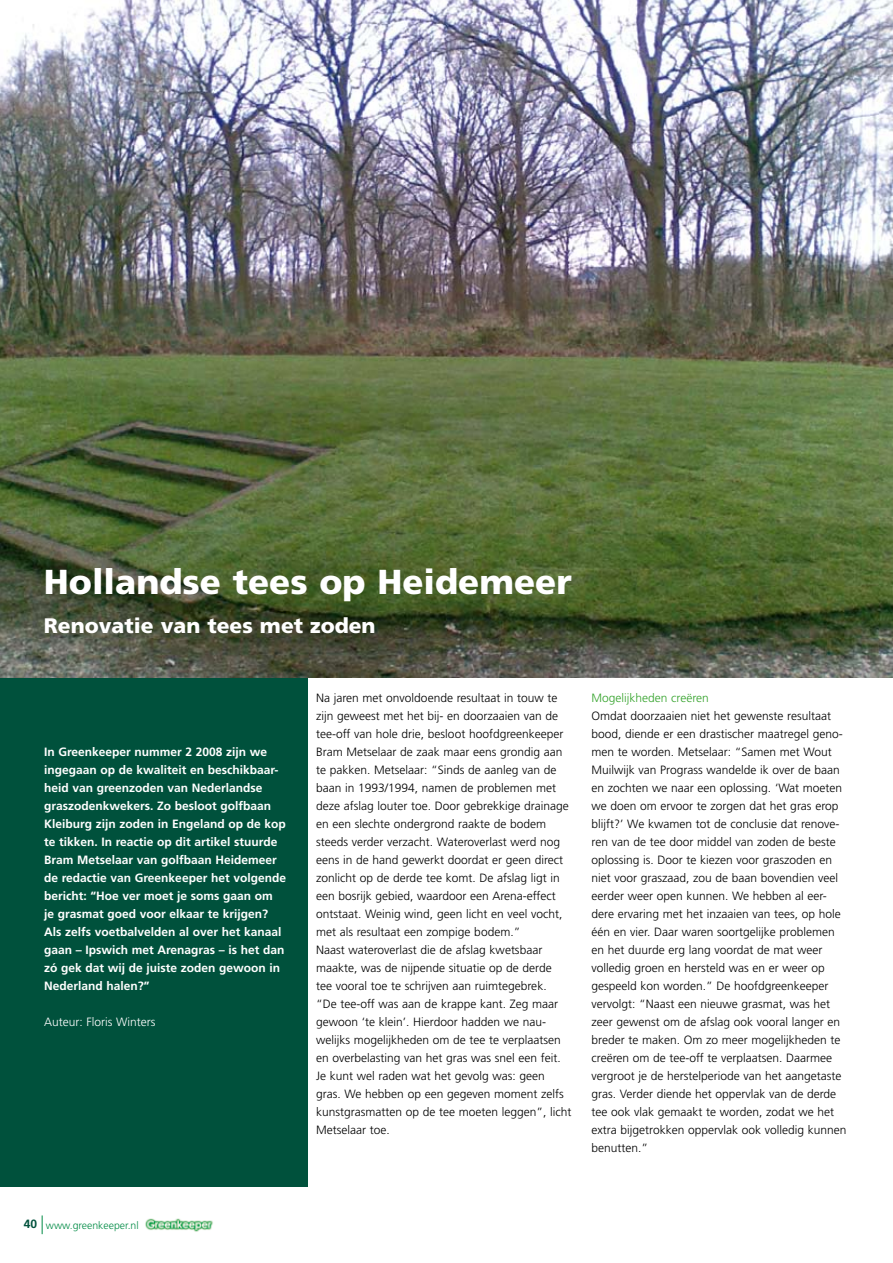
<style>
.page{position:relative;width:893px;height:1263px;background:#fff}
.page>*{position:absolute;margin:0;border:0;box-sizing:border-box;transform-origin:0 0}
.t1{font:900 34.65px "Frutiger";color:#fff}
.t2{font:900 21px "Frutiger";color:#fff}
.t3{font:300 12px/18px "Frutiger";color:#000}
.t4{font:700 12px/18px "Frutiger";color:#fff}
.t5{font:300 12px "Frutiger";color:#35a32c}
.t6{font:300 12px "Frutiger";color:#fff}
.t7{font:300 10.5px "Frutiger";color:#008b45}
.s1{font-weight:700;font-size:12px;color:#00513c}
</style>
<div class="page">
<img style="left:145px;top:1218px;width:68px;height:14px">
<svg style="left:42px;top:1215px;width:1px;height:19px"></svg>
<div style="left:0;top:670px;width:308px;height:516px;background:#00513c"></div>
<img style="left:0;top:0;width:893px;height:677px">
<h1 class="t1" style="left:44px;top:561px;width:529px">Hollandse tees op Heidemeer</h1>
<h2 class="t2" style="left:44px;top:613px;width:333px">Renovatie van tees met zoden</h2>
<p class="t4" style="left:44px;top:743px;width:244px">In Greenkeeper nummer 2 2008 zijn we ingegaan op de kwaliteit en beschikbaar&shy;heid van greenzoden van Nederlandse graszodenkwekers. Zo besloot golfbaan Kleiburg zijn zoden in Engeland op de kop te tikken. In reactie op dit artikel stuurde Bram Metselaar van golfbaan Heidemeer de redactie van Greenkeeper het volgende bericht: “Hoe ver moet je soms gaan om<br>je grasmat goed voor elkaar te krijgen?<br>Als zelfs voetbalvelden al over het kanaal gaan – Ipswich met Arenagras – is het dan zó gek dat wij de juiste zoden gewoon in Nederland halen?”</p>
<p class="t6" style="left:44px;top:1015px;width:113px">Auteur: Floris Winters</p>
<p class="t7" style="left:24px;top:1219px;width:116px"><span class="s1">40</span> www.greenkeeper.nl</p>
<p class="t3" style="left:316px;top:689px;width:257px">Na jaren met onvoldoende resultaat in touw te zijn geweest met het bij- en doorzaaien van de tee-off van hole drie, besloot hoofdgreenkeeper Bram Metselaar de zaak maar eens grondig aan te pakken. Metselaar: “Sinds de aanleg van de baan in 1993/1994, namen de problemen met deze afslag louter toe. Door gebrekkige drainage en een slechte ondergrond raakte de bodem steeds verder verzacht. Wateroverlast werd nog eens in de hand gewerkt doordat er geen direct zonlicht op de derde tee komt. De afslag ligt in een bosrijk gebied, waardoor een Arena-effect ontstaat. Weinig wind, geen licht en veel vocht, met als resultaat een zompige bodem.”<br>Naast wateroverlast die de afslag kwetsbaar maakte, was de nijpende situatie op de derde<br>tee vooral toe te schrijven aan ruimtegebrek.<br>“De tee-off was aan de krappe kant. Zeg maar gewoon ‘te klein’. Hierdoor hadden we nau&shy;welijks mogelijkheden om de tee te verplaatsen en overbelasting van het gras was snel een feit.<br>Je kunt wel raden wat het gevolg was: geen gras. We hebben op een gegeven moment zelfs kunstgrasmatten op de tee moeten leggen”, licht Metselaar toe.</p>
<p class="t5" style="left:592px;top:691px;width:119px">Mogelijkheden creëren</p>
<p class="t3" style="left:592px;top:707px;width:256px">Omdat doorzaaien niet het gewenste resultaat bood, diende er een drastischer maatregel geno&shy;men te worden. Metselaar: “Samen met Wout Muilwijk van Prograss wandelde ik over de baan en zochten we naar een oplossing. ‘Wat moeten we doen om ervoor te zorgen dat het gras erop blijft?’ We kwamen tot de conclusie dat renove&shy;ren van de tee door middel van zoden de beste oplossing is. Door te kiezen voor graszoden en niet voor graszaad, zou de baan bovendien veel eerder weer open kunnen. We hebben al eer&shy;dere ervaring met het inzaaien van tees, op hole één en vier. Daar waren soortgelijke problemen en het duurde erg lang voordat de mat weer volledig groen en hersteld was en er weer op gespeeld kon worden.” De hoofdgreenkeeper vervolgt: “Naast een nieuwe grasmat, was het zeer gewenst om de afslag ook vooral langer en breder te maken. Om zo meer mogelijkheden te creëren om de tee-off te verplaatsen. Daarmee vergroot je de herstelperiode van het aangetaste gras. Verder diende het oppervlak van de derde tee ook vlak gemaakt te worden, zodat we het extra bijgetrokken oppervlak ook volledig kunnen benutten.”</p>
</div>
